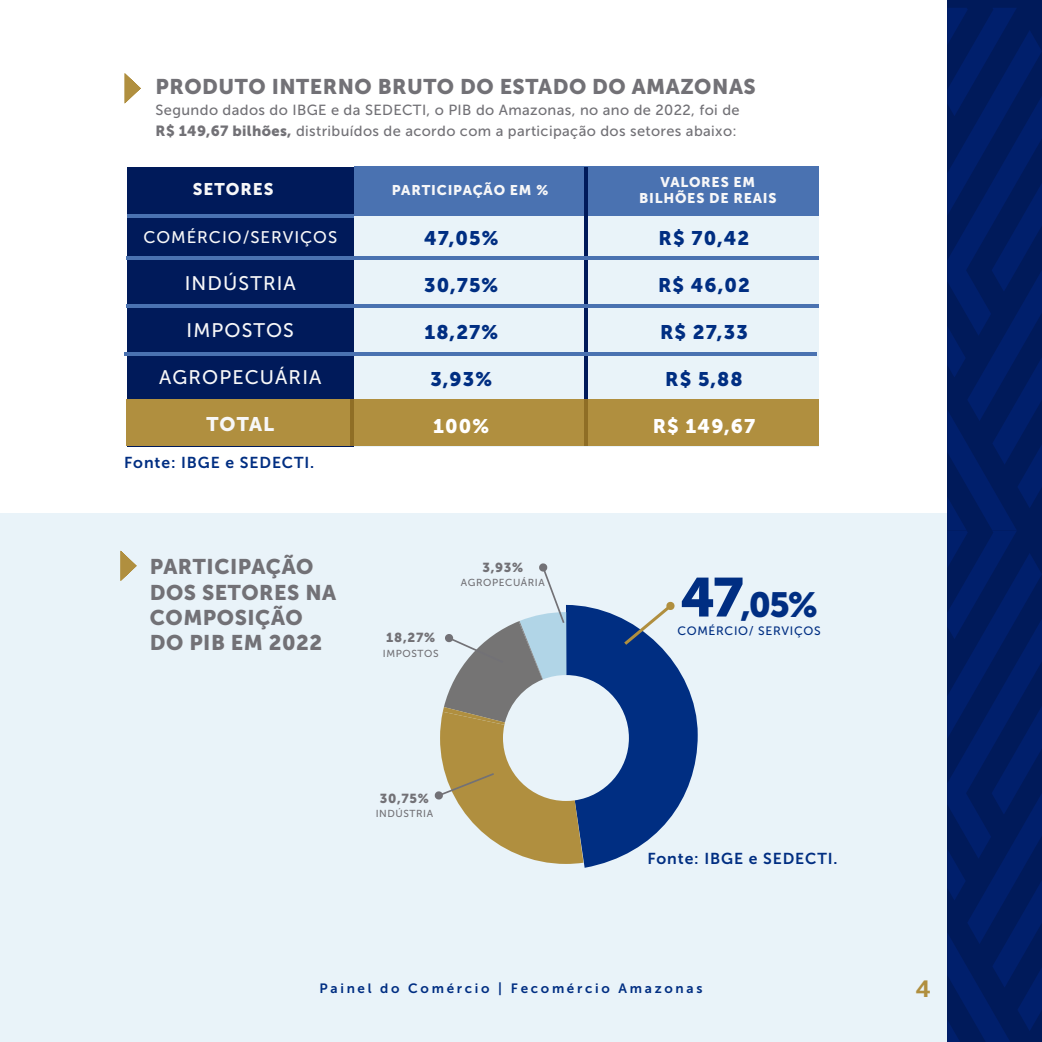
<style>
.page{position:relative;width:1042px;height:1042px;background:#fff}
.page>*{position:absolute;margin:0;border:0;box-sizing:border-box;transform-origin:0 0}
.t1{font:34.82px "Museo Sans 900";color:#002e82}
.t2{font:700 23.62px "Malva";color:#b08f3f}
.t3{font:21.18px/25.4px "Museo Sans 900";letter-spacing:.025em;color:#727176}
.t4{font:19.6px "Museo Sans 900";letter-spacing:.055em;color:#002e82}
.t5{font:19.6px "Museo Sans 500";letter-spacing:.055em;color:#f7f7f8}
.t6{font:19.6px "Museo Sans 900";letter-spacing:.055em;color:#fff}
.t7{font:19.6px "Museo Sans 900";letter-spacing:.055em;color:#f7f7f8}
.t8{font:16.8px "Museo Sans 500";letter-spacing:.055em;color:#f7f7f8}
.t9{font:16.8px "Museo Sans 900";letter-spacing:.055em;color:#f7f7f8}
.t10{font:15.75px "Museo Sans 700";letter-spacing:.055em;color:#002e82}
.t11{font:14.7px/21.2px "Museo Sans 500";letter-spacing:.025em;color:#727176}
.t12{font:14px/16.8px "Museo Sans 900";letter-spacing:.055em;color:#f7f7f8;text-align:center}
.t13{font:13.47px "Museo Sans 700";letter-spacing:.2em;color:#002e82}
.t14{font:12.95px "Museo Sans 900";letter-spacing:.055em;color:#727176}
.t15{font:12.08px "Museo Sans 500";letter-spacing:.055em;color:#002e82}
.t16{font:10.15px "Museo Sans 500";letter-spacing:.055em;color:#727176}
.s1{font-family:"Museo Sans 900"}
.s2{font-size:54.43px}
</style>
<div class="page">
<div style="left:0;top:513px;width:994px;height:529px;background:#e9f3f9"></div>
<svg style="left:947px;top:8px;width:95px;height:1034px"></svg>
<svg style="left:121px;top:551px;width:16px;height:30px"></svg>
<svg style="left:125px;top:73px;width:16px;height:30px"></svg>
<div style="left:127px;top:167px;width:227px;height:279px;background:#001a5a"></div>
<div style="left:354px;top:210px;width:464px;height:236px;background:#e9f3f9"></div>
<div style="left:126px;top:399px;width:692px;height:47px;background:#b08f3f"></div>
<div style="left:354px;top:167px;width:464px;height:49px;background:#4a72b1"></div>
<hr style="left:584px;top:167px;width:3px;height:232px;background:#001a5a">
<hr style="left:351px;top:399px;width:3px;height:47px;background:#8f6e25">
<hr style="left:584px;top:399px;width:3px;height:47px;background:#8f6e25">
<hr style="left:126px;top:257px;width:692px;height:3px;background:#4a72b1">
<hr style="left:126px;top:305px;width:692px;height:3px;background:#4a72b1">
<hr style="left:125px;top:353px;width:692px;height:3px;background:#4a72b1">
<hr style="left:127px;top:214px;width:227px;height:3px;background:#4a72b1">
<svg style="left:434px;top:563px;width:264px;height:305px"></svg>
<h3 class="t3" style="left:156px;top:74px;width:602px">PRODUTO INTERNO BRUTO DO ESTADO DO AMAZONAS</h3>
<p class="t11" style="left:156px;top:100px;width:585px">Segundo dados do IBGE e da SEDECTI, o PIB do Amazonas, no ano de 2022, foi de<br><span class="s1">R$ 149,67 bilhões,</span> distribuídos de acordo com a participação dos setores abaixo:</p>
<p class="t9" style="left:193px;top:180px;width:82px">SETORES</p>
<p class="t12" style="left:392px;top:182px;width:158px">PARTICIPAÇÃO EM %</p>
<p class="t12" style="left:639px;top:173px;width:139px">VALORES EM<br>BILHÕES DE REAIS</p>
<h3 class="t4" style="left:424px;top:227px;width:76px">47,05%</h3>
<h3 class="t4" style="left:424px;top:274px;width:76px">30,75%</h3>
<h3 class="t4" style="left:424px;top:321px;width:75px">18,27%</h3>
<h3 class="t4" style="left:430px;top:368px;width:63px">3,93%</h3>
<h3 class="t6" style="left:433px;top:415px;width:58px">100%</h3>
<p class="t8" style="left:143px;top:228px;width:195px">COMÉRCIO/SERVIÇOS</p>
<h3 class="t5" style="left:185px;top:272px;width:113px">INDÚSTRIA</h3>
<h3 class="t5" style="left:187px;top:319px;width:109px">IMPOSTOS</h3>
<h3 class="t5" style="left:159px;top:366px;width:164px">AGROPECUÁRIA</h3>
<h3 class="t7" style="left:206px;top:413px;width:69px">TOTAL</h3>
<h3 class="t4" style="left:658px;top:227px;width:92px">R$ 70,42</h3>
<h3 class="t4" style="left:658px;top:274px;width:93px">R$ 46,02</h3>
<h3 class="t4" style="left:660px;top:321px;width:89px">R$ 27,33</h3>
<h3 class="t4" style="left:665px;top:368px;width:79px">R$ 5,88</h3>
<h3 class="t6" style="left:653px;top:415px;width:104px">R$ 149,67</h3>
<p class="t10" style="left:124px;top:453px;width:192px">Fonte: IBGE e SEDECTI.</p>
<h3 class="t3" style="left:150px;top:554px;width:188px">PARTICIPAÇÃO<br>DOS SETORES NA<br>COMPOSIÇÃO<br>DO PIB EM 2022</h3>
<p class="t14" style="left:386px;top:630px;width:50px">18,27%</p>
<p class="t16" style="left:383px;top:648px;width:57px">IMPOSTOS</p>
<p class="t14" style="left:482px;top:560px;width:42px">3,93%</p>
<p class="t16" style="left:461px;top:577px;width:85px">AGROPECUÁRIA</p>
<p class="t14" style="left:380px;top:791px;width:51px">30,75%</p>
<p class="t16" style="left:376px;top:808px;width:59px">INDÚSTRIA</p>
<h1 class="t1" style="left:680px;top:584px;width:139px"><span class="s2">47</span>,05%</h1>
<p class="t15" style="left:677px;top:624px;width:145px">COMÉRCIO/ SERVIÇOS</p>
<p class="t10" style="left:647px;top:850px;width:192px">Fonte: IBGE e SEDECTI.</p>
<p class="t13" style="left:319px;top:981px;width:384px">Painel do Comércio | Fecomércio Amazonas</p>
<h2 class="t2" style="left:916px;top:974px;width:16px">4</h2>
</div>
